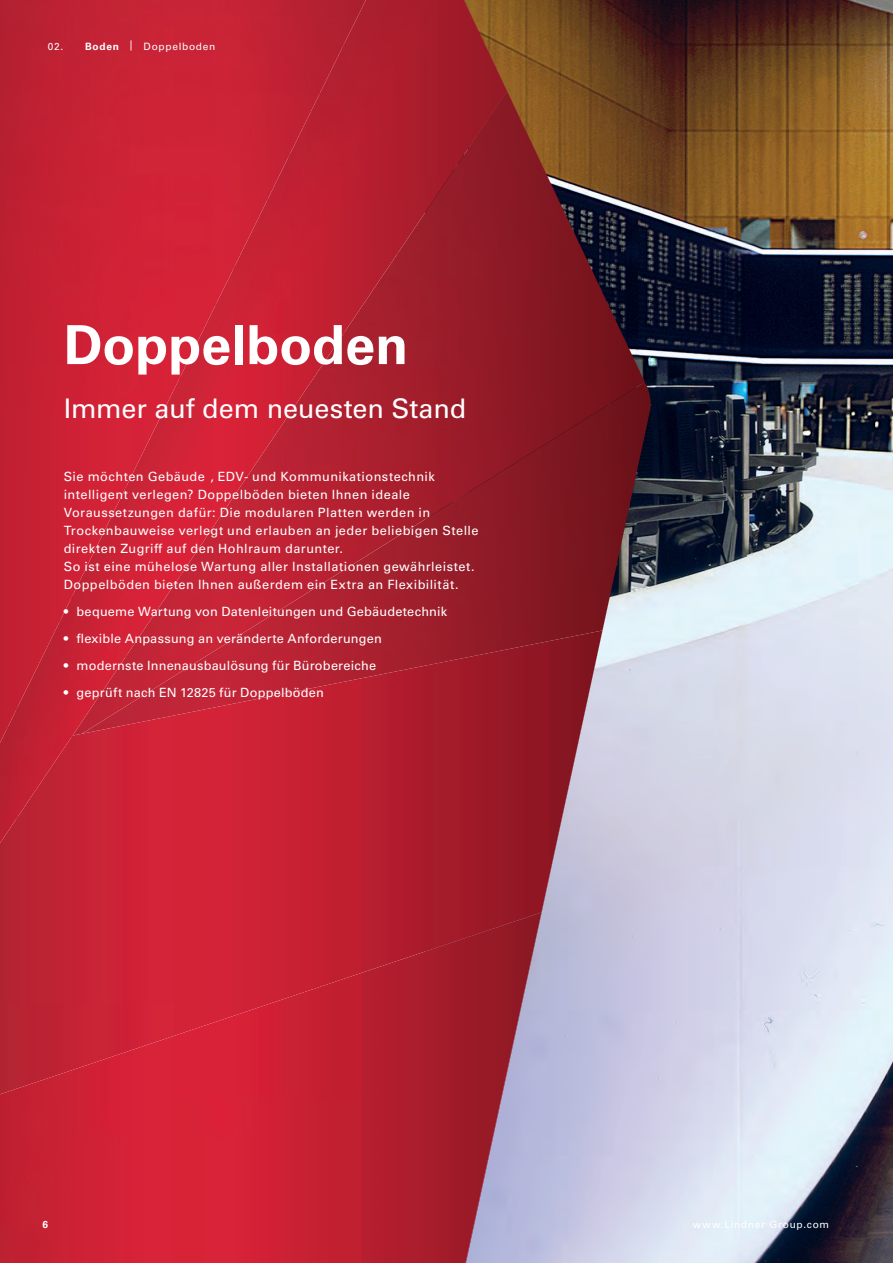
<style>
.page{position:relative;width:893px;height:1263px;background:#fff}
.page>*{position:absolute;margin:0;border:0;box-sizing:border-box;transform-origin:0 0}
.Lindner_H1_-_36pt{font:700 54px "Univers LT Pro 65";color:#fff}
.Lindner_H1_SUB_-_18pt{font:27px "Univers LT Pro 55 Roman";letter-spacing:-.005em;color:#fff}
.Lindner_Copy_-_8_5pt{font:12.75px/18px "Univers LT Pro 55 Roman";letter-spacing:.03em;color:#fff}
.Lindner_Rubrikheader_-_6_75pt{font:10.2px "Univers LT Pro 55 Roman";letter-spacing:.07em;color:#fff}
.t1{font:700 10.2px "Univers LT Pro 65";color:#fff}
.s1{font-family:"Univers LT Pro 65";font-weight:700}
</style>
<div class="page">
<img style="left:651px;top:0;width:242px;height:1263px">
<svg style="left:507px;top:0;width:144px;height:1263px;background:#a99ea7"></svg>
<img style="left:181px;top:91px;width:464px;height:645px">
<img style="left:0;top:630px;width:602px;height:464px">
<img style="left:345px;top:0;width:162px;height:201px">
<img style="left:291px;top:95px;width:54px;height:320px">
<img style="left:236px;top:200px;width:55px;height:297px">
<img style="left:343px;top:199px;width:91px;height:55px">
<img style="left:181px;top:306px;width:55px;height:271px">
<img style="left:343px;top:252px;width:56px;height:83px">
<img style="left:127px;top:411px;width:54px;height:247px">
<img style="left:73px;top:517px;width:54px;height:221px">
<img style="left:18px;top:622px;width:55px;height:198px">
<div style="left:0;top:729px;width:18px;height:114px;background:#b72031"></div>
<img style="left:0;top:912px;width:541px;height:351px">
<img style="left:0;top:0;width:217px;height:411px">
<img style="left:214px;top:0;width:152px;height:95px">
<img style="left:214px;top:93px;width:106px;height:107px">
<img style="left:214px;top:198px;width:54px;height:108px">
<img style="left:0;top:409px;width:61px;height:320px">
<img style="left:58px;top:409px;width:106px;height:108px">
<img style="left:58px;top:515px;width:54px;height:107px">
<img style="left:0;top:727px;width:8px;height:16px">
<p class="Lindner_Rubrikheader_-_6_75pt" style="left:48px;top:39px;width:17px">02.</p>
<p class="Lindner_Rubrikheader_-_6_75pt" style="left:85px;top:39px;width:132px"><span class="s1">Boden</span> | Doppelboden</p>
<p class="Lindner_H1_-_36pt" style="left:64px;top:307px;width:346px">Doppelboden</p>
<p class="Lindner_H1_SUB_-_18pt" style="left:64px;top:390px;width:404px">Immer auf dem neuesten Stand</p>
<p class="Lindner_Copy_-_8_5pt" style="left:64px;top:467px;width:416px">Sie möchten Gebäude , EDV- und Kommunikationstechnik intelligent verlegen? Doppelböden bieten Ihnen ideale Voraussetzungen dafür: Die modularen Platten werden in Trockenbauweise verlegt und erlauben an jeder beliebigen Stelle direkten Zugriff auf den Hohlraum darunter.<br>So ist eine mühelose Wartung aller Installationen gewährleistet.<br>Doppelböden bieten Ihnen außerdem ein Extra an Flexibilität.</p>
<p class="Lindner_Copy_-_8_5pt" style="left:64px;top:602px;width:385px">• bequeme Wartung von Datenleitungen und Gebäudetechnik</p>
<p class="Lindner_Copy_-_8_5pt" style="left:64px;top:629px;width:320px">• flexible Anpassung an veränderte Anforderungen</p>
<p class="Lindner_Copy_-_8_5pt" style="left:64px;top:656px;width:314px">• modernste Innenausbaulösung für Bürobereiche</p>
<p class="Lindner_Copy_-_8_5pt" style="left:64px;top:683px;width:262px">• geprüft nach EN 12825 für Doppelböden</p>
<p class="t1" style="left:43px;top:1217px;width:7px">6</p>
<p class="Lindner_Rubrikheader_-_6_75pt" style="left:693px;top:1217px;width:138px">www.Lindner Group.com</p>
</div>
